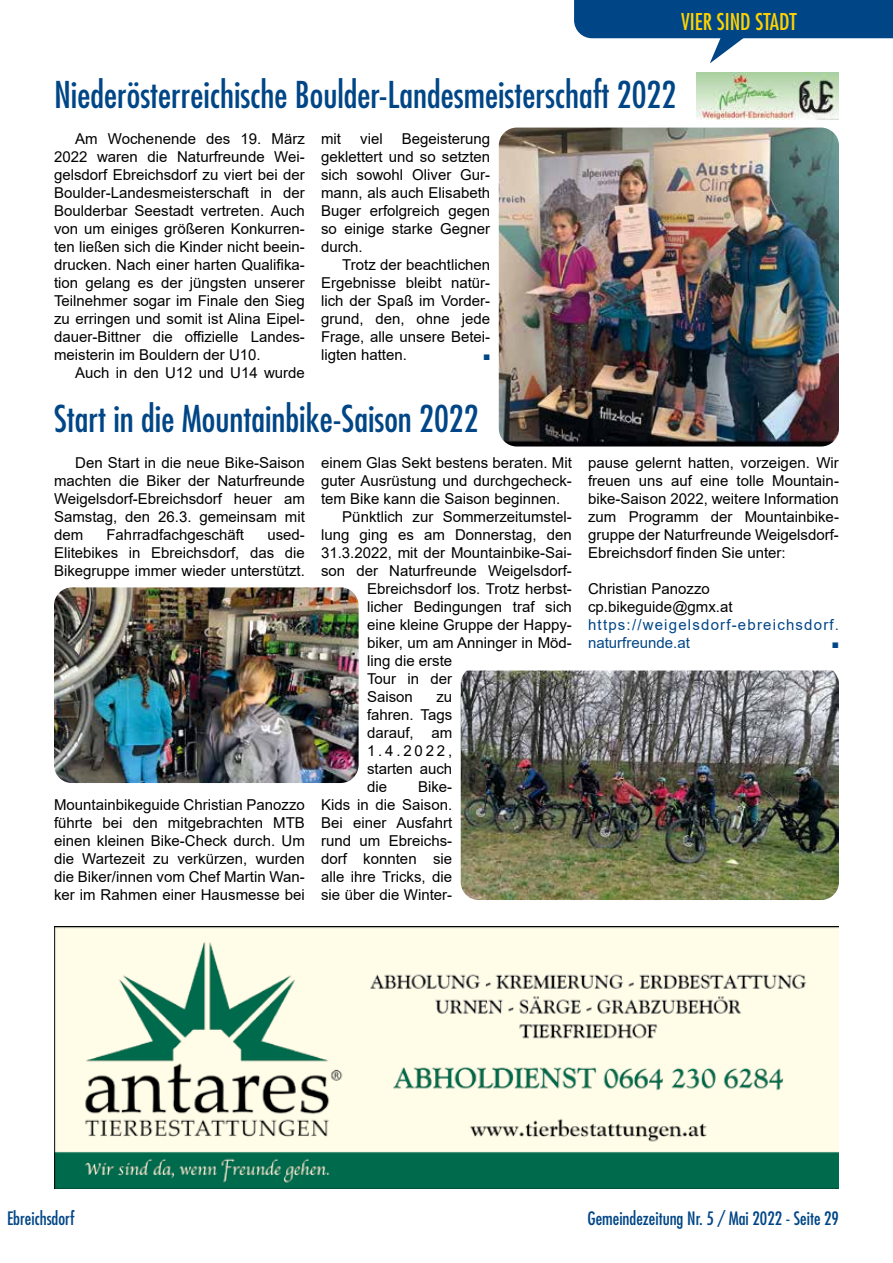
<style>
.page{position:relative;width:893px;height:1263px;background:#fff}
.page>*{position:absolute;margin:0;border:0;box-sizing:border-box;transform-origin:0 0}
.t1{font:condensed 36px "Futura Std";color:#004687}
.t2{font:condensed 22.5px "Futura Std";color:#ffd300}
.t3{font:condensed 18px "Futura Std";color:#004687}
.t4{font:15px/18px "Arial";color:#000;text-align:justify}
.t5{font:15px/18px "Arial";letter-spacing:.08em;color:#004687}
.t6{font:12px "Arial";color:#004687}
</style>
<div class="page">
<svg style="left:574px;top:0;width:319px;height:63px"></svg>
<img style="left:696px;top:72px;width:143px;height:47px">
<img style="left:499px;top:128px;width:340px;height:318px">
<img style="left:54px;top:587px;width:305px;height:196px">
<img style="left:461px;top:670px;width:378px;height:230px">
<img style="left:54px;top:926px;width:785px;height:262px">
<h2 class="t2" style="left:681px;top:8px;width:117px">VIER SIND STADT</h2>
<h1 class="t1" style="left:54px;top:74px;width:624px">Niederösterreichische Boulder-Landesmeisterschaft 2022</h1>
<p class="t4" style="left:54px;top:130px;width:252px;text-indent:21px">Am Wochenende des 19. März 2022 waren die Naturfreunde Wei&shy;gelsdorf Ebreichsdorf zu viert bei der Boulder-Landesmeisterschaft in der Boulderbar Seestadt vertreten. Auch von um einiges größeren Konkurren&shy;ten ließen sich die Kinder nicht beein&shy;drucken. Nach einer harten Qualifika&shy;tion gelang es der jüngsten unserer Teilnehmer sogar im Finale den Sieg zu erringen und somit ist Alina Eipel&shy;dauer-Bittner die offizielle Landes&shy;meisterin im Bouldern der U10.</p>
<p class="t4" style="left:75px;top:364px;width:231px">Auch in den U12 und U14 wurde</p>
<p class="t4" style="left:321px;top:130px;width:171px;text-indent:81px">Begeisterung geklettert und so setzten sich sowohl Oliver Gur&shy;mann, als auch Elisabeth Buger erfolgreich gegen so einige starke Gegner durch.</p>
<p class="t4" style="left:321px;top:256px;width:171px;text-indent:21px">Trotz der beachtlichen Ergebnisse bleibt natür&shy;lich der Spaß im Vorder&shy;grund, den, ohne jede Frage, alle unsere Betei&shy;ligten hatten.</p>
<p class="t4" style="left:321px;top:130px;width:21px">mit</p>
<p class="t4" style="left:360px;top:130px;width:24px">viel</p>
<p class="t6" style="left:483px;top:348px;width:9px">■</p>
<h1 class="t1" style="left:54px;top:397px;width:426px">Start in die Mountainbike-Saison 2022</h1>
<p class="t4" style="left:54px;top:454px;width:252px;text-indent:21px">Den Start in die neue Bike-Saison machten die Biker der Naturfreunde Weigelsdorf-Ebreichsdorf heuer am Samstag, den 26.3. gemeinsam mit dem</p>
<p class="t4" style="left:321px;top:454px;width:252px">einem Glas Sekt bestens beraten. Mit</p>
<p class="t4" style="left:321px;top:472px;width:252px">guter Ausrüstung und durchgecheck-</p>
<p class="t4" style="left:321px;top:490px;width:241px">tem Bike kann die Saison beginnen.</p>
<p class="t4" style="left:342px;top:508px;width:231px">Pünktlich zur Sommerzeitumstel-</p>
<p class="t4" style="left:321px;top:526px;width:252px">lung ging es am Donnerstag, den</p>
<p class="t4" style="left:321px;top:544px;width:252px">31.3.2022, mit der Mountainbike-Sai-</p>
<p class="t4" style="left:321px;top:562px;width:252px">son der Naturfreunde Weigelsdorf-</p>
<p class="t4" style="left:367px;top:580px;width:206px">Ebreichsdorf los. Trotz herbst-</p>
<p class="t4" style="left:367px;top:598px;width:206px">licher Bedingungen traf sich</p>
<p class="t4" style="left:367px;top:616px;width:206px">eine kleine Gruppe der Happy-</p>
<p class="t4" style="left:367px;top:634px;width:206px">biker, um am Anninger in Möd-</p>
<p class="t4" style="left:367px;top:652px;width:87px">ling die erste</p>
<p class="t4" style="left:367px;top:670px;width:87px">Tour in der</p>
<p class="t4" style="left:367px;top:688px;width:47px">Saison</p>
<p class="t4" style="left:106px;top:526px;width:139px">Fahrradfachgeschäft</p>
<p class="t4" style="left:54px;top:526px;width:252px;text-indent:213px">used-Elitebikes in Ebreichsdorf, das die Bikegruppe immer wieder unterstützt.</p>
<p class="t4" style="left:367px;top:688px;width:87px;text-indent:69px">zu fahren. Tags darauf, am 1.4.2022, starten auch die</p>
<p class="t4" style="left:321px;top:778px;width:133px;text-indent:97px">Bike-Kids in die Saison.<br>Bei einer Ausfahrt rund um Ebreichs&shy;dorf konnten sie alle ihre Tricks, die sie über die Winter-</p>
<p class="t4" style="left:54px;top:796px;width:252px">Mountainbikeguide Christian Panozzo führte bei den mitgebrachten MTB einen kleinen Bike-Check durch. Um die Wartezeit zu verkürzen, wurden die Biker/innen vom Chef Martin Wan&shy;ker im Rahmen einer Hausmesse bei</p>
<p class="t4" style="left:588px;top:454px;width:252px">pause gelernt hatten, vorzeigen. Wir freuen uns auf eine tolle Mountain&shy;bike-Saison 2022, weitere Information zum Programm der Mountainbike&shy;gruppe der Naturfreunde Weigelsdorf-Ebreichsdorf finden Sie unter:</p>
<p class="t4" style="left:588px;top:580px;width:146px">Christian Panozzo cp.bikeguide@gmx.at</p>
<p class="t5" style="left:588px;top:616px;width:252px">https://weigelsdorf-ebreichsdorf. naturfreunde.at</p>
<p class="t6" style="left:832px;top:636px;width:9px">■</p>
<p class="t3" style="left:7px;top:1207px;width:69px">Ebreichsdorf</p>
<p class="t3" style="left:587px;top:1207px;width:253px">Gemeindezeitung Nr. 5 / Mai 2022 - Seite 29</p>
</div>
